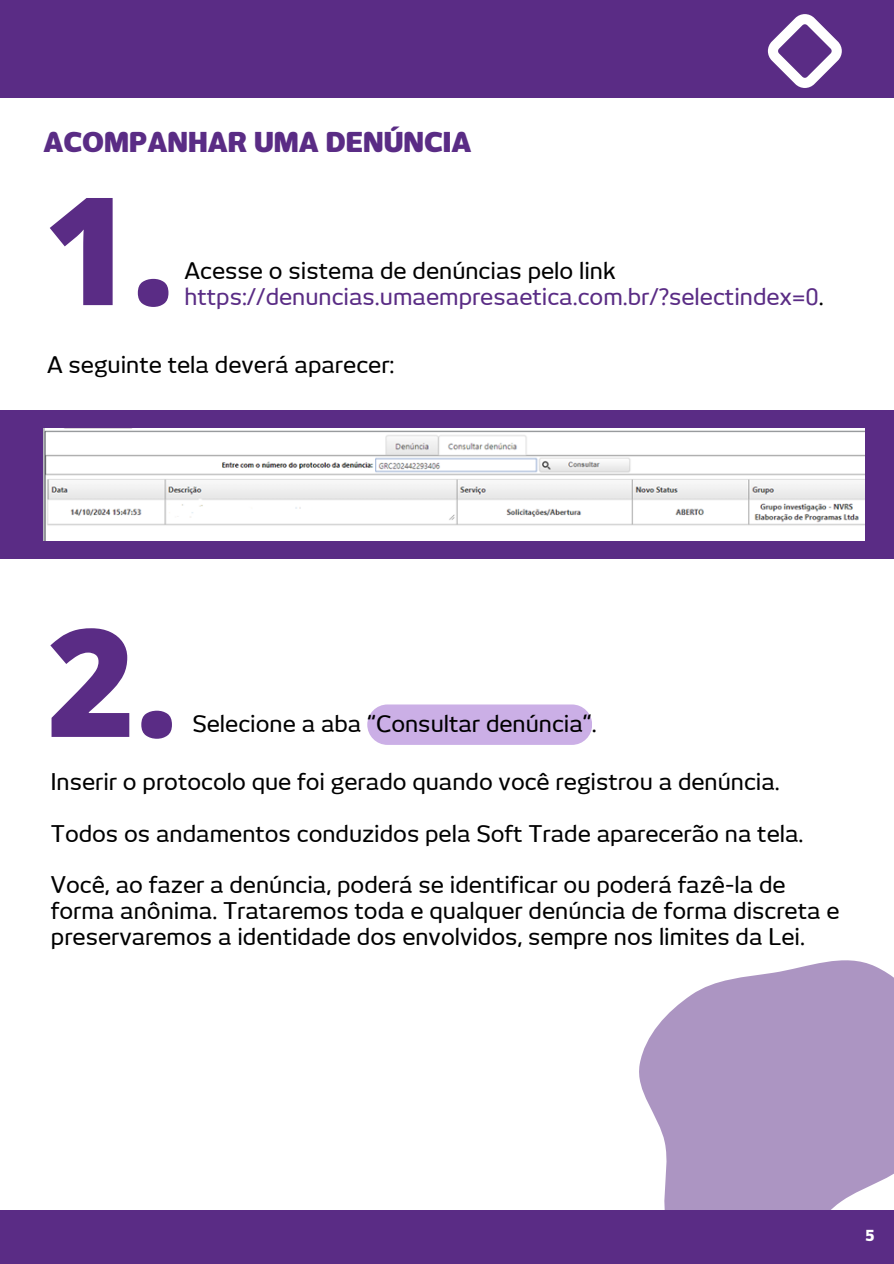
<style>
.page{position:relative;width:894px;height:1264px;background:#fff}
.page>*{position:absolute;margin:0;border:0;box-sizing:border-box;transform-origin:0 0}
.t1{font:800 150px "Open Sans";color:#5a2c85}
.t2{font:800 27px "New June";color:#5a2c85}
.t3{font:500 22.5px/25.8px "New June";color:#000}
.t4{font:500 22.5px "New June";color:#5a2c85}
.t5{font:800 15px "New June";color:#fff}
.s1{color:#000}
</style>
<div class="page">
<svg style="left:639px;top:960px;width:254px;height:249px;background:#b8a4ca"></svg>
<div style="left:0;top:1209px;width:893px;height:54px;background:#5a2c85"></div>
<div style="left:0;top:0;width:893px;height:97px;background:#5a2c85"></div>
<svg style="left:767px;top:14px;width:74px;height:74px"></svg>
<div style="left:0;top:410px;width:893px;height:149px;background:#5a2c85"></div>
<img style="left:44px;top:428px;width:820px;height:113px">
<div style="left:367px;top:704px;width:225px;height:41px;background:#cbafe6;border-radius:20px"></div>
<p class="t2" style="left:44px;top:126px;width:429px">ACOMPANHAR UMA DENÚNCIA</p>
<p class="t1" style="left:44px;top:145px;width:133px">1.</p>
<p class="t3" style="left:184px;top:258px;width:432px">Acesse o sistema de denúncias pelo link</p>
<p class="t4" style="left:184px;top:283px;width:640px">https://denuncias.umaempresaetica.com.br/?selectindex=0<span class="s1">.</span></p>
<p class="t3" style="left:47px;top:352px;width:349px">A seguinte tela deverá aparecer:</p>
<p class="t1" style="left:47px;top:576px;width:133px">2.</p>
<p class="t3" style="left:192px;top:710px;width:406px">Selecione a aba “Consultar denúncia”.</p>
<h1 class="t3" style="left:51px;top:768px;width:730px">Inserir o protocolo que foi gerado quando você registrou a denúncia.</h1>
<p class="t3" style="left:51px;top:820px;width:754px">Todos os andamentos conduzidos pela Soft Trade aparecerão na tela.</p>
<p class="t3" style="left:51px;top:872px;width:790px">Você, ao fazer a denúncia, poderá se identificar ou poderá fazê-la de forma anônima. Trataremos toda e qualquer denúncia de forma discreta e preservaremos a identidade dos envolvidos, sempre nos limites da Lei.</p>
<h1 class="t5" style="left:865px;top:1226px;width:10px">5</h1>
</div>
